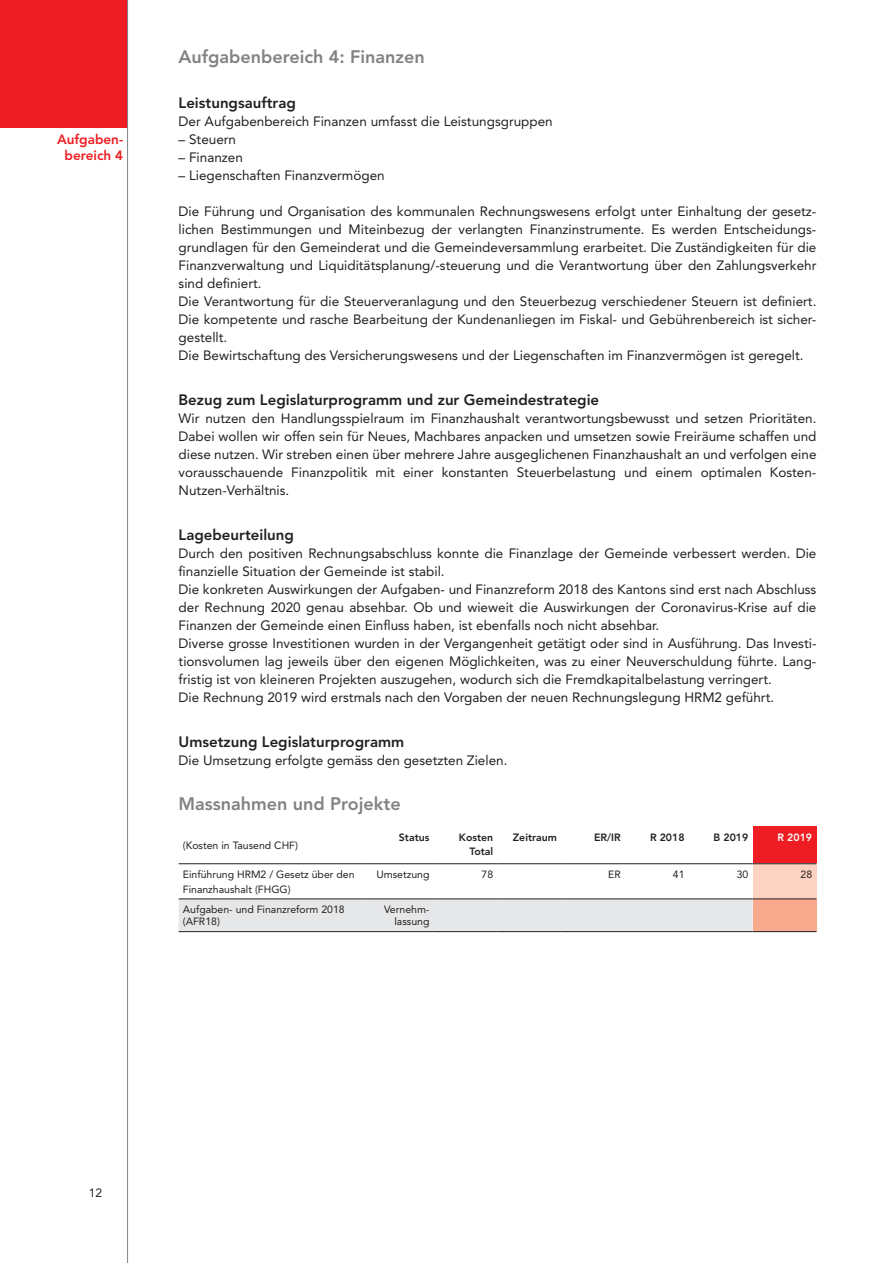
<style>
.page{position:relative;width:893px;height:1263px;background:#fff}
.page>*{position:absolute;margin:0;border:0;box-sizing:border-box;transform-origin:0 0}
.t1{font:800 18px "Avenir";color:#808285}
.t2{font:800 15px "Avenir";color:#231f20}
.t3{font:13.5px/18px "Avenir";color:#231f20}
.t4{font:800 13.5px/16.5px "Avenir";color:#ee1d23;text-align:center}
.t5{font:12px "Avenir";color:#231f20}
.t6{font:10.5px/12px "Avenir";color:#231f20}
.t7{font:800 10.5px/14.4px "Avenir";color:#231f20;text-align:right}
.t8{font:800 10.5px "Avenir";color:#fff}
</style>
<div class="page">
<div style="left:753px;top:826px;width:63px;height:38px;background:#ee1d23"></div>
<div style="left:753px;top:864px;width:63px;height:35px;background:#fcd2c0"></div>
<svg style="left:179px;top:864px;width:574px;height:67px"></svg>
<div style="left:753px;top:899px;width:63px;height:33px;background:#f8a98e"></div>
<hr style="left:179px;top:899px;width:187px;height:1px;background:#231f20">
<hr style="left:366px;top:899px;width:68px;height:1px;background:#231f20">
<hr style="left:434px;top:899px;width:63px;height:1px;background:#231f20">
<hr style="left:497px;top:899px;width:64px;height:1px;background:#231f20">
<hr style="left:561px;top:899px;width:64px;height:1px;background:#231f20">
<hr style="left:625px;top:899px;width:64px;height:1px;background:#231f20">
<hr style="left:689px;top:899px;width:64px;height:1px;background:#231f20">
<hr style="left:753px;top:899px;width:63px;height:1px;background:#231f20">
<hr style="left:179px;top:863px;width:187px;height:1px;background:#231f20">
<hr style="left:366px;top:863px;width:68px;height:1px;background:#231f20">
<hr style="left:434px;top:863px;width:63px;height:1px;background:#231f20">
<hr style="left:497px;top:863px;width:64px;height:1px;background:#231f20">
<hr style="left:561px;top:863px;width:64px;height:1px;background:#231f20">
<hr style="left:625px;top:863px;width:64px;height:1px;background:#231f20">
<hr style="left:689px;top:863px;width:64px;height:1px;background:#231f20">
<hr style="left:753px;top:863px;width:63px;height:1px;background:#231f20">
<hr style="left:179px;top:931px;width:187px;height:1px;background:#231f20">
<hr style="left:366px;top:931px;width:68px;height:1px;background:#231f20">
<hr style="left:434px;top:931px;width:63px;height:1px;background:#231f20">
<hr style="left:497px;top:931px;width:64px;height:1px;background:#231f20">
<hr style="left:561px;top:931px;width:64px;height:1px;background:#231f20">
<hr style="left:625px;top:931px;width:64px;height:1px;background:#231f20">
<hr style="left:689px;top:931px;width:64px;height:1px;background:#231f20">
<hr style="left:753px;top:931px;width:63px;height:1px;background:#231f20">
<div style="left:0;top:0;width:128px;height:128px;background:#ee1d23"></div>
<hr style="left:127px;top:0;width:1px;height:1263px;background:#808285">
<p class="t4" style="left:57px;top:131px;width:68px">Aufgaben&shy;bereich 4</p>
<h1 class="t1" style="left:179px;top:46px;width:248px">Aufgabenbereich 4: Finanzen</h1>
<p class="t2" style="left:179px;top:94px;width:119px">Leistungsauftrag</p>
<p class="t3" style="left:179px;top:112px;width:376px">Der Aufgabenbereich Finanzen umfasst die Leistungsgruppen</p>
<p class="t3" style="left:179px;top:130px;width:59px">– Steuern</p>
<p class="t3" style="left:179px;top:148px;width:66px">– Finanzen</p>
<p class="t3" style="left:179px;top:166px;width:208px">– Liegenschaften Finanzvermögen</p>
<p class="t3" style="left:179px;top:202px;width:639px">Die Führung und Organisation des kommunalen Rechnungswesens erfolgt unter Einhaltung der gesetz&shy;lichen Bestimmungen und Miteinbezug der verlangten Finanzinstrumente. Es werden Entscheidungs&shy;grundlagen für den Gemeinderat und die Gemeindeversammlung erarbeitet. Die Zuständigkeiten für die Finanzverwaltung und Liquiditätsplanung/-steuerung und die Verantwortung über den Zahlungsverkehr sind definiert.<br>Die Verantwortung für die Steuerveranlagung und den Steuerbezug verschiedener Steuern ist definiert.<br>Die kompetente und rasche Bearbeitung der Kundenanliegen im Fiskal- und Gebührenbereich ist sicher&shy;gestellt.<br>Die Bewirtschaftung des Versicherungswesens und der Liegenschaften im Finanzvermögen ist geregelt.</p>
<p class="t2" style="left:179px;top:391px;width:422px">Bezug zum Legislaturprogramm und zur Gemeindestrategie</p>
<p class="t3" style="left:179px;top:409px;width:639px">Wir nutzen den Handlungsspielraum im Finanzhaushalt verantwortungsbewusst und setzen Prioritäten.<br>Dabei wollen wir offen sein für Neues, Machbares anpacken und umsetzen sowie Freiräume schaffen und diese nutzen. Wir streben einen über mehrere Jahre ausgeglichenen Finanzhaushalt an und verfolgen eine vorausschauende Finanzpolitik mit einer konstanten Steuerbelastung und einem optimalen Kosten-- Nutzen-Verhältnis.</p>
<p class="t2" style="left:179px;top:526px;width:117px">Lagebeurteilung</p>
<p class="t3" style="left:179px;top:544px;width:639px">Durch den positiven Rechnungsabschluss konnte die Finanzlage der Gemeinde verbessert werden. Die finanzielle Situation der Gemeinde ist stabil.<br>Die konkreten Auswirkungen der Aufgaben- und Finanzreform 2018 des Kantons sind erst nach Abschluss der Rechnung 2020 genau absehbar. Ob und wieweit die Auswirkungen der Coronavirus-Krise auf die Finanzen der Gemeinde einen Einfluss haben, ist ebenfalls noch nicht absehbar.<br>Diverse grosse Investitionen wurden in der Vergangenheit getätigt oder sind in Ausführung. Das Investi&shy;tionsvolumen lag jeweils über den eigenen Möglichkeiten, was zu einer Neuverschuldung führte. Lang&shy;fristig ist von kleineren Projekten auszugehen, wodurch sich die Fremdkapitalbelastung verringert.<br>Die Rechnung 2019 wird erstmals nach den Vorgaben der neuen Rechnungslegung HRM2 geführt.</p>
<p class="t2" style="left:179px;top:733px;width:227px">Umsetzung Legislaturprogramm</p>
<p class="t3" style="left:179px;top:751px;width:330px">Die Umsetzung erfolgte gemäss den gesetzten Zielen.</p>
<h1 class="t1" style="left:179px;top:793px;width:224px">Massnahmen und Projekte</h1>
<p class="t6" style="left:183px;top:839px;width:117px">(Kosten in Tausend CHF)</p>
<p class="t7" style="left:399px;top:830px;width:32px">Status</p>
<p class="t7" style="left:459px;top:830px;width:36px">Kosten<br>Total</p>
<p class="t7" style="left:513px;top:830px;width:46px">Zeitraum</p>
<p class="t7" style="left:594px;top:830px;width:28px">ER/IR</p>
<p class="t7" style="left:650px;top:830px;width:36px">R 2018</p>
<p class="t7" style="left:714px;top:830px;width:36px">B 2019</p>
<p class="t8" style="left:778px;top:831px;width:36px">R 2019</p>
<p class="t6" style="left:183px;top:867px;width:173px;line-height:14.4px">Einführung HRM2 / Gesetz über den<br>Finanzhaushalt (FHGG)</p>
<p class="t6" style="left:376px;top:868px;width:55px">Umsetzung</p>
<p class="t6" style="left:482px;top:868px;width:13px">78</p>
<p class="t6" style="left:608px;top:868px;width:14px">ER</p>
<p class="t6" style="left:673px;top:868px;width:13px">41</p>
<p class="t6" style="left:737px;top:868px;width:13px">30</p>
<p class="t6" style="left:800px;top:868px;width:13px">28</p>
<p class="t6" style="left:183px;top:904px;width:163px">Aufgaben- und Finanzreform 2018 (AFR18)</p>
<p class="t6" style="left:384px;top:904px;width:47px;text-align:right">Vernehm&shy;lassung</p>
<p class="t5" style="left:89px;top:1186px;width:15px">12</p>
</div>
